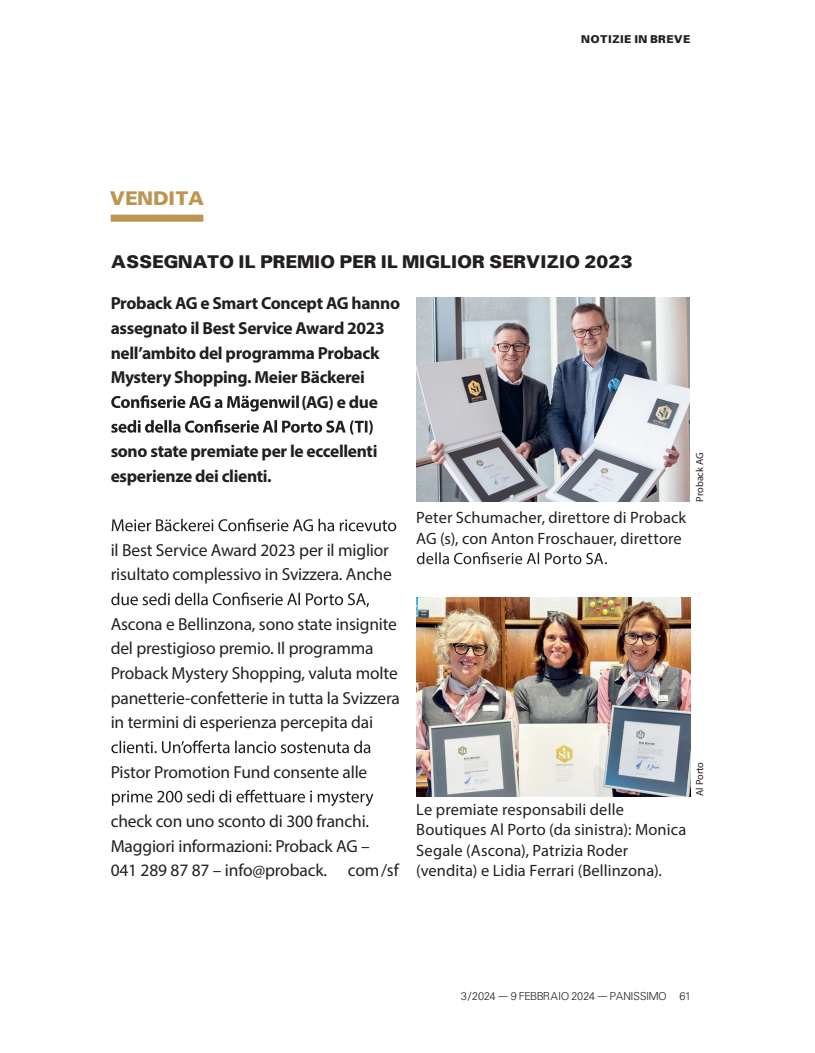
<style>
.page{position:relative;width:815px;height:1053px;background:#fff}
.page>*{position:absolute;margin:0;border:0;box-sizing:border-box;transform-origin:0 0}
.t1{font:17.5px/24.6px "Myriad Pro";letter-spacing:-.01em;color:#231f20}
.t2{font:700 17.5px/24.6px "Myriad Pro";letter-spacing:-.02em;color:#231f20}
.t3{font:900 17.5px "Uniform";color:#bc9551}
.t4{font:16.38px/20.5px "Myriad Pro";letter-spacing:.005em;color:#231f20}
.t5{font:900 16.25px "Uniform";letter-spacing:-.005em;color:#231f20}
.t6{font:10.25px "Myriad Pro";color:#231f20}
.t7{font:300 10px "Uniform";letter-spacing:.015em;color:#231f20}
.t8{font:900 10px "Uniform";letter-spacing:.03em;color:#231f20}
</style>
<div class="page">
<div style="left:111px;top:215px;width:92px;height:7px;background:#bc9551"></div>
<svg style="left:111px;top:395px;width:188px;height:16px"></svg>
<svg style="left:111px;top:420px;width:262px;height:14px"></svg>
<svg style="left:112px;top:518px;width:284px;height:13px"></svg>
<svg style="left:111px;top:592px;width:258px;height:15px"></svg>
<svg style="left:111px;top:740px;width:259px;height:13px"></svg>
<svg style="left:112px;top:789px;width:261px;height:17px"></svg>
<img style="left:416px;top:297px;width:274px;height:204px">
<img style="left:417px;top:597px;width:273px;height:199px">
<svg style="left:417px;top:552px;width:190px;height:12px"></svg>
<p class="t3" style="left:109px;top:185px;width:96px">VENDITA</p>
<p class="t8" style="left:581px;top:32px;width:111px">NOTIZIE IN BREVE</p>
<p class="t5" style="left:111px;top:250px;width:524px">ASSEGNATO IL PREMIO PER IL MIGLIOR SERVIZIO 2023</p>
<p class="t2" style="left:111px;top:290px;width:291px">Proback AG e Smart Concept AG hanno</p>
<p class="t2" style="left:111px;top:315px;width:276px">assegnato il Best Service Award 2023</p>
<p class="t2" style="left:111px;top:340px;width:270px">nell’ambito del programma Proback</p>
<p class="t2" style="left:111px;top:364px;width:256px">Mystery Shopping. Meier Bäckerei</p>
<p class="t2" style="left:301px;top:389px;width:78px">(AG) e due</p>
<p class="t2" style="left:111px;top:438px;width:268px">sono state premiate per le eccellenti esperienze dei clienti.</p>
<p class="t1" style="left:111px;top:537px;width:283px">il Best Service Award 2023 per il miglior risultato complessivo in Svizzera. Anche</p>
<p class="t1" style="left:111px;top:611px;width:291px">Ascona e Bellinzona, sono state insignite del prestigioso premio. Il programma Proback Mystery Shopping, valuta molte panetterie-confetterie in tutta la Svizzera in termini di esperienza percepita dai</p>
<p class="t1" style="left:111px;top:759px;width:258px">Pistor Promotion Fund consente alle</p>
<p class="t1" style="left:111px;top:808px;width:290px">check con uno sconto di 300 franchi.<br>Maggiori informazioni: Proback AG –<br>041 289 87 87 – info@proback. com/sf</p>
<p class="t4" style="left:416px;top:507px;width:272px">Peter Schumacher, direttore di Proback<br>AG (s), con Anton Froschauer, direttore</p>
<p class="t4" style="left:416px;top:798px;width:272px">Le premiate responsabili delle Boutiques Al Porto (da sinistra): Monica Segale (Ascona), Patrizia Roder (vendita) e Lidia Ferrari (Bellinzona).</p>
<p class="t6" style="left:693px;top:501px;width:51px;rotate:-90deg">Proback AG</p>
<p class="t6" style="left:693px;top:796px;width:36px;rotate:-90deg">Al Porto</p>
<p class="t7" style="left:461px;top:989px;width:207px">3/ 24 — 9 FEBBRAIO 2024 — PANISSIMO</p>
<p class="t7" style="left:680px;top:989px;width:11px">61</p>
<p class="t7" style="left:472px;top:989px;width:13px">20</p>
</div>
